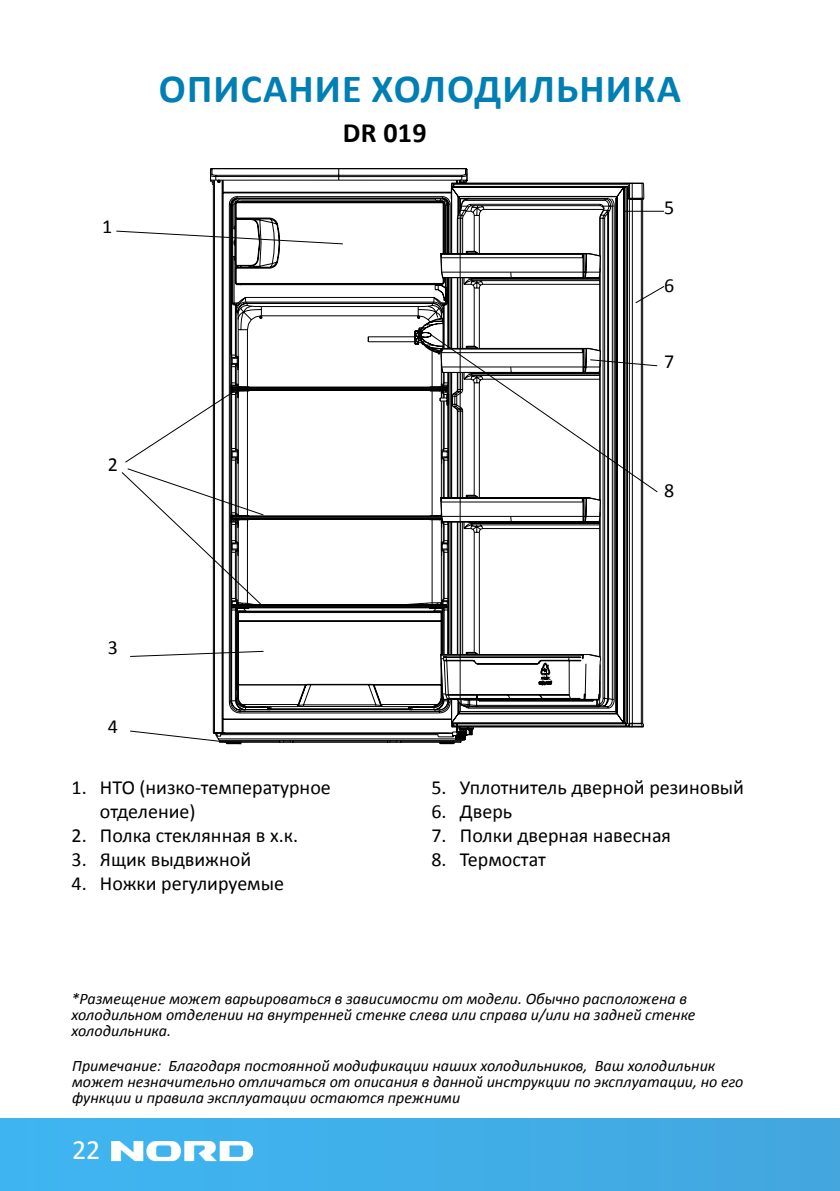
<style>
.page{position:relative;width:840px;height:1191px;background:#fff}
.page>*{position:absolute;margin:0;border:0;box-sizing:border-box;transform-origin:0 0}
.t1{font:700 40px "Calibri";color:#007fb4}
.t2{font:700 28px "Calibri";color:#000}
.t3{font:28px "Calibri";color:#fff}
.t4{font:20px/24px "Calibri";color:#000}
.t5{font:italic 16px/16px "Calibri";color:#000}
</style>
<div class="page">
<img style="left:0;top:1118px;width:839px;height:73px">
<img style="left:112px;top:1141px;width:140px;height:22px">
<svg style="left:210px;top:168px;width:257px;height:186px"></svg>
<svg style="left:213px;top:198px;width:430px;height:535px"></svg>
<svg style="left:116px;top:230px;width:228px;height:15px"></svg>
<svg style="left:121px;top:385px;width:144px;height:223px"></svg>
<svg style="left:130px;top:650px;width:134px;height:7px"></svg>
<svg style="left:130px;top:730px;width:112px;height:15px"></svg>
<hr style="left:622px;top:211px;width:41px;height:1px;background:#000">
<svg style="left:634px;top:285px;width:31px;height:19px"></svg>
<svg style="left:421px;top:333px;width:237px;height:160px"></svg>
<h1 class="t1" style="left:159px;top:60px;width:54px">Описание</h1>
<h1 class="t1" style="left:371px;top:60px;width:27px">холодильника</h1>
<p class="t4" style="left:102px;top:214px;width:12px">1</p>
<p class="t4" style="left:108px;top:452px;width:12px">2</p>
<h2 class="t2" style="left:342px;top:113px;width:85px">DR 019</h2>
<p class="t4" style="left:663px;top:194px;width:12px">5</p>
<p class="t4" style="left:663px;top:273px;width:12px">6</p>
<p class="t4" style="left:663px;top:349px;width:12px">7</p>
<p class="t4" style="left:663px;top:477px;width:12px">8</p>
<p class="t4" style="left:108px;top:634px;width:12px">3</p>
<p class="t4" style="left:108px;top:714px;width:12px">4</p>
<p class="t4" style="left:100px;top:774px;width:232px;text-indent:-28px">1. НТО (низко-температурное отделение)</p>
<p class="t4" style="left:71px;top:822px;width:225px">2. Полка стеклянная в х.к.</p>
<p class="t4" style="left:71px;top:846px;width:181px">3. Ящик выдвижной</p>
<p class="t4" style="left:71px;top:870px;width:214px">4. Ножки регулируемые</p>
<p class="t4" style="left:431px;top:774px;width:314px">5. Уплотнитель дверной резиновый</p>
<p class="t4" style="left:431px;top:798px;width:82px">6. Дверь</p>
<p class="t4" style="left:431px;top:822px;width:241px">7. Полки дверная навесная</p>
<p class="t4" style="left:431px;top:846px;width:116px">8. Термостат</p>
<p class="t5" style="left:72px;top:989px;width:625px">*Размещение может варьироваться в зависимости от модели. Обычно расположена в холодильном отделении на внутренней стенке слева или справа и/или на задней стенке холодильника.</p>
<p class="t5" style="left:72px;top:1056px;width:672px">Примечание: Благодаря постоянной модификации наших холодильников, Ваш холодильник может незначительно отличаться от описания в данной инструкции по эксплуатации, но его функции и правила эксплуатации остаются прежними</p>
<h2 class="t3" style="left:72px;top:1130px;width:30px">22</h2>
</div>
